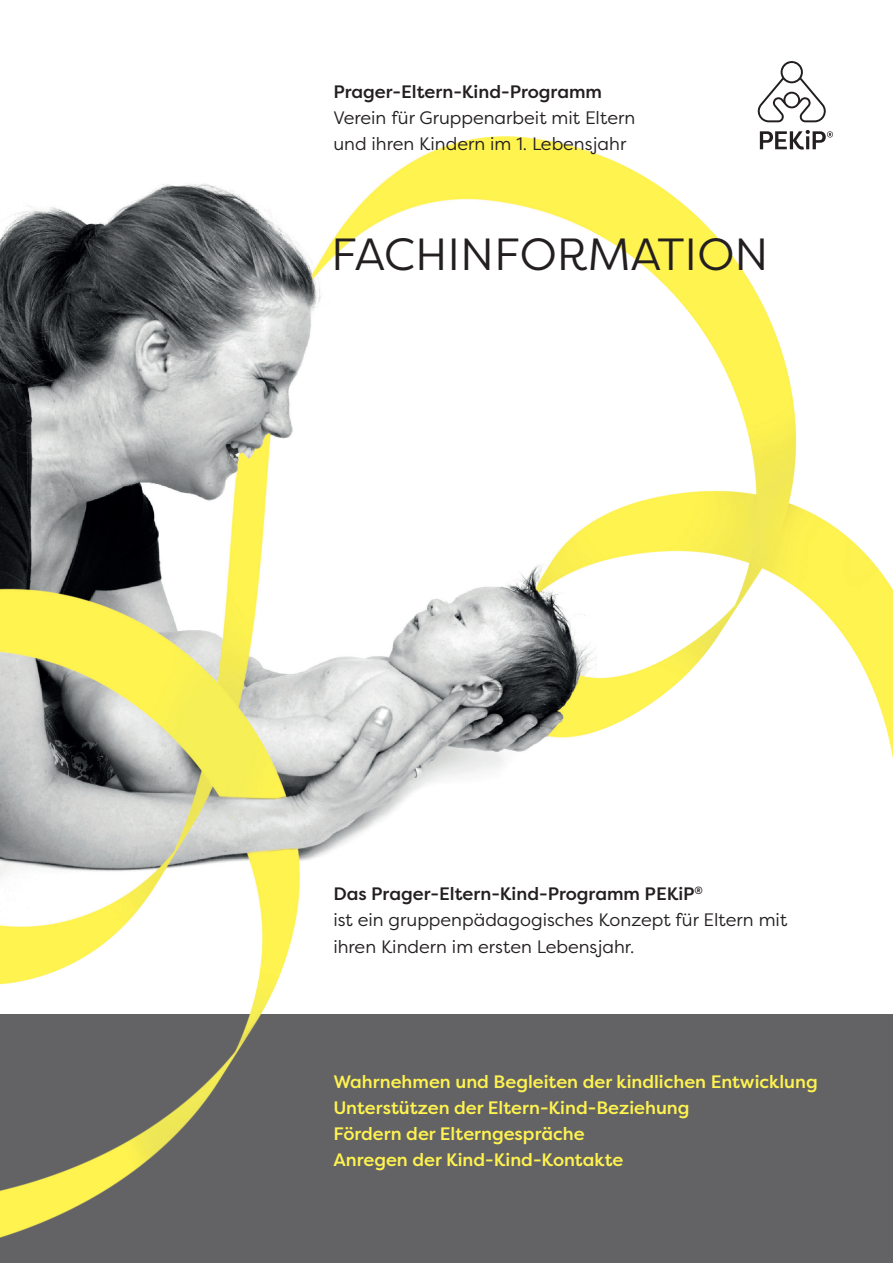
<style>
.page{position:relative;width:893px;height:1263px;background:#fff}
.page>*{position:absolute;margin:0;border:0;box-sizing:border-box;transform-origin:0 0}
.t1{font:45px "Filson Pro";color:#231f20}
.t2{font:18px/26.2px "Filson Pro";color:#231f20}
.t3{font:500 18px/26.2px "Filson Pro";color:#fff34f}
.t4{font:500 18px "Filson Pro";color:#231f20}
.s1{font-weight:500}
</style>
<div class="page">
<img style="left:0;top:61px;width:893px;height:1202px">
<p class="t4" style="left:333px;top:79px;width:270px">Prager-Eltern-Kind-Programm</p>
<p class="t2" style="left:333px;top:104px;width:303px">Verein für Gruppenarbeit mit Eltern und ihren Kindern im 1. Lebensjahr</p>
<h1 class="t1" style="left:331px;top:225px;width:439px">FACHINFORMATION</h1>
<p class="t2" style="left:333px;top:880px;width:455px"><span class="s1">Das Prager-Eltern-Kind-Programm PEKiP</span><sup>®<br></sup>ist ein gruppenpädagogisches Konzept für Eltern mit ihren Kindern im ersten Lebensjahr.</p>
<p class="t3" style="left:333px;top:1068px;width:486px">Wahrnehmen und Begleiten der kindlichen Entwicklung Unterstützen der Eltern-Kind-Beziehung<br>Fördern der Elterngespräche<br>Anregen der Kind-Kind-Kontakte</p>
</div>
